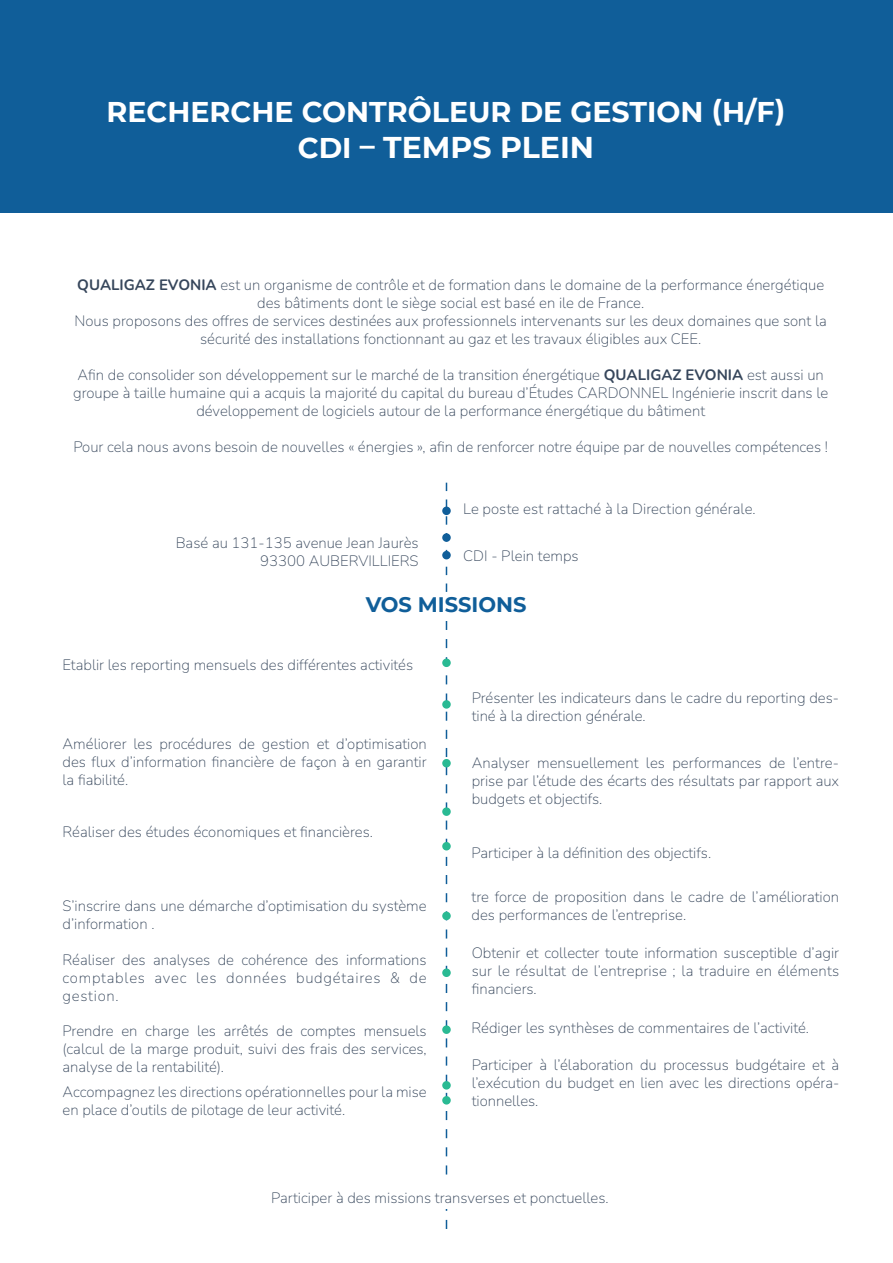
<style>
.page{position:relative;width:893px;height:1263px;background:#fff}
.page>*{position:absolute;margin:0;border:0;box-sizing:border-box;transform-origin:0 0}
.t1{font:700 30px "Montserrat";color:#fff}
.t2{font:700 28.5px "Montserrat";color:#fff}
.t3{font:700 21px "Montserrat";color:#105e99}
.t4{font:300 15px/18px "Nunito";color:#36465b;text-align:justify}
.s1{font-size:28.5px}
.s2{font-weight:700}
</style>
<div class="page">
<div style="left:0;top:0;width:893px;height:213px;background:#105e99"></div>
<svg style="left:446px;top:483px;width:1px;height:109px"></svg>
<div style="left:442px;top:533px;width:9px;height:9px;background:#105e99;border-radius:50%"></div>
<div style="left:442px;top:551px;width:9px;height:8px;background:#105e99;border-radius:50%"></div>
<svg style="left:446px;top:621px;width:1px;height:608px"></svg>
<div style="left:442px;top:700px;width:9px;height:9px;background:#2aba93;border-radius:50%"></div>
<div style="left:442px;top:759px;width:9px;height:8px;background:#2aba93;border-radius:50%"></div>
<div style="left:442px;top:807px;width:9px;height:9px;background:#2aba93;border-radius:50%"></div>
<div style="left:442px;top:842px;width:9px;height:8px;background:#2aba93;border-radius:50%"></div>
<div style="left:442px;top:912px;width:9px;height:8px;background:#2aba93;border-radius:50%"></div>
<div style="left:442px;top:658px;width:9px;height:9px;background:#2aba93;border-radius:50%"></div>
<div style="left:442px;top:507px;width:9px;height:8px;background:#105e99;border-radius:50%"></div>
<div style="left:263px;top:1182px;width:369px;height:27px;background:#fff"></div>
<div style="left:442px;top:968px;width:9px;height:9px;background:#2aba93;border-radius:50%"></div>
<div style="left:442px;top:1025px;width:9px;height:9px;background:#2aba93;border-radius:50%"></div>
<div style="left:442px;top:1081px;width:9px;height:8px;background:#2aba93;border-radius:50%"></div>
<div style="left:442px;top:1096px;width:9px;height:8px;background:#2aba93;border-radius:50%"></div>
<p class="t2" style="left:107px;top:91px;width:680px">RECHERCHE CONTRÔLEUR DE GESTION (H/F)</p>
<p class="t1" style="left:298px;top:126px;width:298px"><span class="s1">CDI</span> – TEMPS PLEIN</p>
<p class="t4" style="left:77px;top:275px;width:748px"><span class="s2">QUALIGAZ EVONIA</span> est un organisme de contrôle et de formation dans le domaine de la performance énergétique</p>
<p class="t4" style="left:257px;top:293px;width:388px">des bâtiments dont le siège social est basé en ile de France.</p>
<p class="t4" style="left:75px;top:311px;width:754px;text-align:center">Nous proposons des offres de services destinées aux professionnels intervenants sur les deux domaines que sont la sécurité des installations fonctionnant au gaz et les travaux éligibles aux CEE.</p>
<p class="t4" style="left:73px;top:365px;width:757px;text-align:center">Afin de consolider son développement sur le marché de la transition énergétique <span class="s2">QUALIGAZ EVONIA</span> est aussi un groupe à taille humaine qui a acquis la majorité du capital du bureau d’Études CARDONNEL Ingénierie inscrit dans le développement de logiciels autour de la performance énergétique du bâtiment</p>
<p class="t4" style="left:73px;top:437px;width:756px">Pour cela nous avons besoin de nouvelles « énergies », afin de renforcer notre équipe par de nouvelles compétences !</p>
<p class="t4" style="left:463px;top:499px;width:294px">Le poste est rattaché à la Direction générale.</p>
<p class="t4" style="left:176px;top:533px;width:244px">Basé au 131-135 avenue Jean Jaurès</p>
<p class="t4" style="left:260px;top:551px;width:160px">93300 AUBERVILLIERS</p>
<p class="t4" style="left:463px;top:546px;width:117px">CDI - Plein temps</p>
<p class="t3" style="left:366px;top:590px;width:162px">VOS MISSIONS</p>
<p class="t4" style="left:63px;top:656px;width:352px">Etablir les reporting mensuels des différentes activités</p>
<p class="t4" style="left:63px;top:734px;width:366px">Améliorer les procédures de gestion et d’optimisation des flux d’information financière de façon à en garantir la fiabilité.</p>
<p class="t4" style="left:63px;top:822px;width:312px">Réaliser des études économiques et financières.</p>
<p class="t4" style="left:472px;top:688px;width:369px">Présenter les indicateurs dans le cadre du reporting des&shy;tiné à la direction générale.</p>
<p class="t4" style="left:472px;top:753px;width:369px">Analyser mensuellement les performances de l’entre&shy;prise par l’étude des écarts des résultats par rapport aux budgets et objectifs.</p>
<p class="t4" style="left:471px;top:843px;width:241px">Participer à la définition des objectifs.</p>
<p class="t4" style="left:63px;top:896px;width:366px">S’inscrire dans une démarche d’optimisation du système d’information .</p>
<p class="t4" style="left:471px;top:887px;width:369px">tre force de proposition dans le cadre de l’amélioration des performances de l’entreprise.</p>
<p class="t4" style="left:472px;top:943px;width:369px">Obtenir et collecter toute information susceptible d’agir sur le résultat de l’entreprise ; la traduire en éléments financiers.</p>
<p class="t4" style="left:471px;top:1018px;width:339px">Rédiger les synthèses de commentaires de l’activité.</p>
<p class="t4" style="left:472px;top:1055px;width:369px">Participer à l’élaboration du processus budgétaire et à l’exécution du budget en lien avec les directions opéra&shy;tionnelles.</p>
<p class="t4" style="left:63px;top:950px;width:366px">Réaliser des analyses de cohérence des informations comptables avec les données budgétaires &amp; de gestion.</p>
<p class="t4" style="left:63px;top:1021px;width:366px">Prendre en charge les arrêtés de comptes mensuels (calcul de la marge produit, suivi des frais des services, analyse de la rentabilité).</p>
<p class="t4" style="left:63px;top:1082px;width:366px">Accompagnez les directions opérationnelles pour la mise en place d’outils de pilotage de leur activité.</p>
<p class="t4" style="left:271px;top:1188px;width:339px">Participer à des missions transverses et ponctuelles.</p>
</div>
